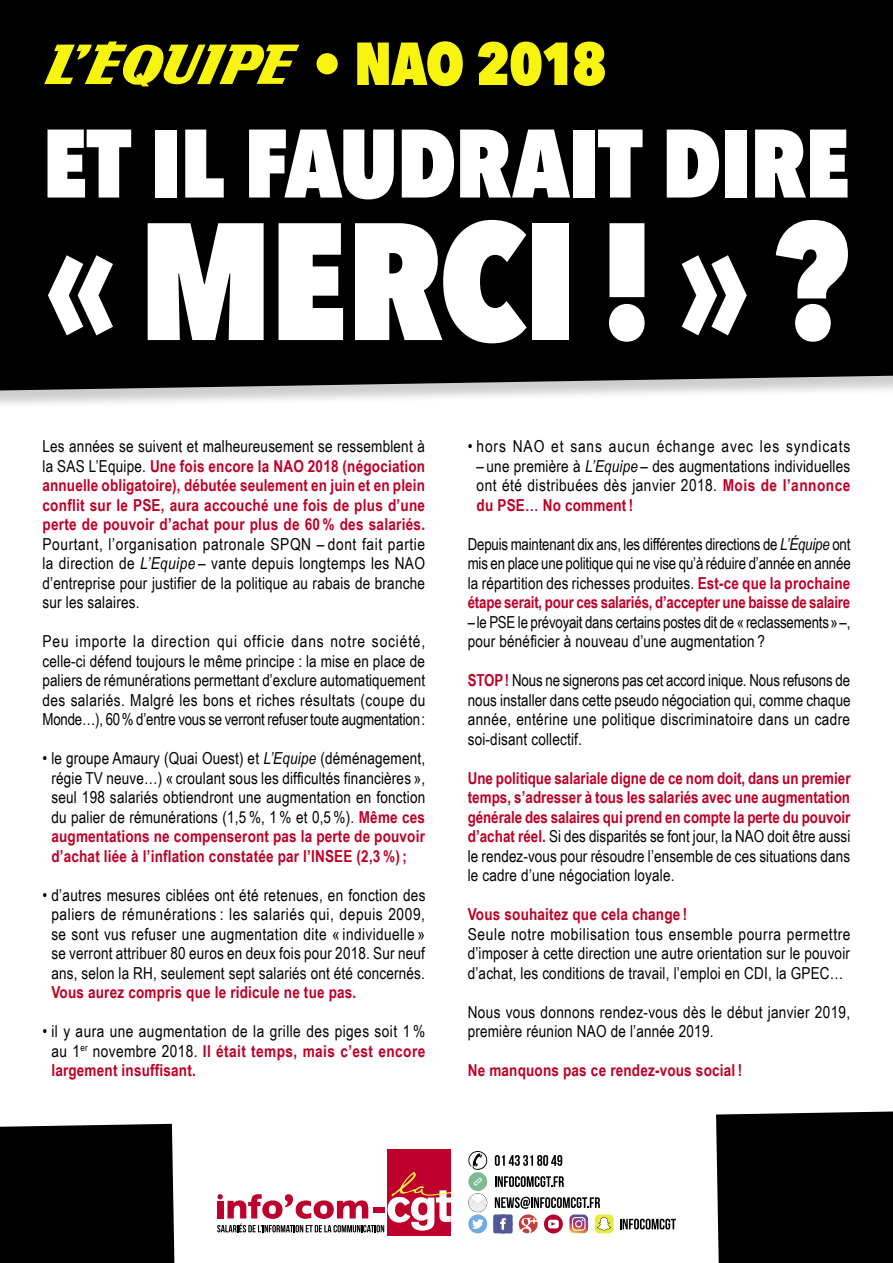
<style>
.page{position:relative;width:893px;height:1263px;background:#fff}
.page>*{position:absolute;margin:0;border:0;box-sizing:border-box;transform-origin:0 0}
.t1{font:800 165px "Avenir Next Condensed";letter-spacing:-.015em;color:#fff}
.t2{font:800 96px "Avenir Next Condensed";letter-spacing:-.015em;color:#fff}
.t3{font:800 60px "Avenir Next Condensed";letter-spacing:-.02em;color:#f7f410}
.Texte{font:16.5px/19.5px "Arial Narrow";letter-spacing:.01em;color:#000;text-align:justify}
.Texte-2{font:700 16.5px/19.5px "Arial Narrow";letter-spacing:.01em;color:#be0027;text-align:justify}
.Texte-3{font:16.5px "Arial Narrow";letter-spacing:.05em;color:#000}
.s1{font-weight:700;color:#be0027}
.s2{font-style:italic}
.s3{font-weight:400;color:#000}
</style>
<div class="page">
<div style="left:0;top:1111px;width:893px;height:152px;background:#000"></div>
<svg style="left:172px;top:1111px;width:547px;height:152px"></svg>
<div style="left:493px;top:1214px;width:20px;height:19px;background:#515894;border-radius:2px"></div>
<div style="left:468px;top:1172px;width:19px;height:19px;background:#7eba93;border-radius:50%"></div>
<svg style="left:474px;top:1177px;width:8px;height:9px"></svg>
<svg style="left:495px;top:1176px;width:69px;height:11px"></svg>
<svg style="left:468px;top:1151px;width:19px;height:19px"></svg>
<svg style="left:495px;top:1155px;width:67px;height:11px"></svg>
<svg style="left:468px;top:1193px;width:19px;height:40px"></svg>
<svg style="left:620px;top:1219px;width:56px;height:10px"></svg>
<div style="left:388px;top:1149px;width:63px;height:86px;background:#bd002c"></div>
<svg style="left:217px;top:1171px;width:234px;height:61px"></svg>
<div style="left:595px;top:1214px;width:19px;height:19px;background:#e7ec3f;border-radius:5px"></div>
<svg style="left:495px;top:1197px;width:116px;height:36px"></svg>
<div style="left:0;top:0;width:893px;height:410px;background:#000;opacity:.2"></div>
<div style="left:0;top:0;width:893px;height:390px;background:#000"></div>
<svg style="left:44px;top:41px;width:255px;height:45px;background:#797807"></svg>
<p class="t3" style="left:312px;top:26px;width:295px">• NAO 2018</p>
<p class="t2" style="left:43px;top:104px;width:809px">ET IL FAUDRAIT DIRE</p>
<p class="t1" style="left:43px;top:179px;width:808px">«MERCI!»?</p>
<p class="Texte" style="left:43px;top:436px;width:384px">Les années se suivent et malheureusement se ressemblent à la SAS L’Equipe. <span class="s1">Une fois encore la NAO 2018 (négociation annuelle obligatoire), débutée seulement en juin et en plein conflit sur le PSE, aura accouché une fois de plus d’une perte de pouvoir d’achat pour plus de 60 % des salariés.<br></span>Pourtant, l’organisation patronale SPQN – dont fait partie la direction de <span class="s2">L’Equipe</span> – vante depuis longtemps les NAO d’entreprise pour justifier de la politique au rabais de branche sur les salaires.</p>
<p class="Texte" style="left:43px;top:631px;width:384px">Peu importe la direction qui officie dans notre société, celle-ci défend toujours le même principe : la mise en place de paliers de rémunérations permettant d’exclure automatiquement des salariés. Malgré les bons et riches résultats (coupe du Monde…), 60% d’entre vous se verront refuser toute augmentation:</p>
<p class="Texte" style="left:43px;top:748px;width:384px;text-align:center">• le groupe Amaury (Quai Ouest) et <span class="s2">L’Equipe</span> (déménagement, régie TV neuve…) « croulant sous les difficultés financières », seul 198 salariés obtiendront une augmentation en fonction du palier de rémunérations (1,5 %, 1 % et 0,5 %). <span class="s1">Même ces augmentations ne compenseront pas la perte de pouvoir d’achat liée à l’inflation constatée par l’INSEE (2,3 %) ;</span></p>
<p class="Texte" style="left:51px;top:884px;width:376px;text-indent:-9px">• d’autres mesures ciblées ont été retenues, en fonction des paliers de rémunérations : les salariés qui, depuis 2009, se sont vus refuser une augmentation dite « individuelle » se verront attribuer 80 euros en deux fois pour 2018. Sur neuf ans, selon la RH, seulement sept salariés ont été concernés.<br><span class="s1">Vous aurez compris que le ridicule ne tue pas.</span></p>
<p class="Texte" style="left:51px;top:1021px;width:375px;text-indent:-9px">• il y aura une augmentation de la grille des piges soit 1 % au 1<sup>er</sup> novembre 2018. <span class="s1">Il était temps, mais c’est encore largement insuffisant.</span></p>
<p class="Texte-3" style="left:468px;top:434px;width:384px">• hors NAO et sans aucun échange avec les syndicats</p>
<p class="Texte" style="left:477px;top:455px;width:375px">– une première à <span class="s2">L’Equipe</span> – des augmentations individuelles ont été distribuées dès janvier 2018. <span class="s1">Mois de l’annonce du PSE… No comment !</span></p>
<p class="Texte" style="left:468px;top:533px;width:384px">Depuis maintenant dix ans, les différentes directions de <span class="s2">L’Équipe</span> ont mis en place une politique qui ne vise qu’à réduire d’année en année la répartition des richesses produites. <span class="s1">Est-ce que la prochaine étape serait, pour ces salariés, d’accepter une baisse de salaire </span>–le PSE le prévoyait dans certains postes dit de «reclassements»–, pour bénéficier à nouveau d’une augmentation ?</p>
<p class="Texte" style="left:468px;top:670px;width:384px"><span class="s1">STOP!</span> Nous ne signerons pas cet accord inique. Nous refusons de nous installer dans cette pseudo négociation qui, comme chaque année, entérine une politique discriminatoire dans un cadre soi-disant collectif.</p>
<p class="Texte-2" style="left:468px;top:767px;width:384px">Une politique salariale digne de ce nom doit, dans un premier temps, s’adresser à tous les salariés avec une augmentation générale des salaires qui prend en compte la perte du pouvoir d’achat réel. <span class="s3">Si des disparités se font jour, la NAO doit être aussi le rendez-vous pour résoudre l’ensemble de ces situations dans le cadre d’une négociation loyale.</span></p>
<p class="Texte-2" style="left:468px;top:904px;width:221px">Vous souhaitez que cela change !</p>
<p class="Texte" style="left:468px;top:923px;width:384px">Seule notre mobilisation tous ensemble pourra permettre d’imposer à cette direction une autre orientation sur le pouvoir d’achat, les conditions de travail, l’emploi en CDI, la GPEC…</p>
<p class="Texte" style="left:468px;top:1001px;width:384px">Nous vous donnons rendez-vous dès le début janvier 2019, première réunion NAO de l’année 2019.</p>
<p class="Texte-2" style="left:468px;top:1060px;width:276px">Ne manquons pas ce rendez-vous social !</p>
</div>
